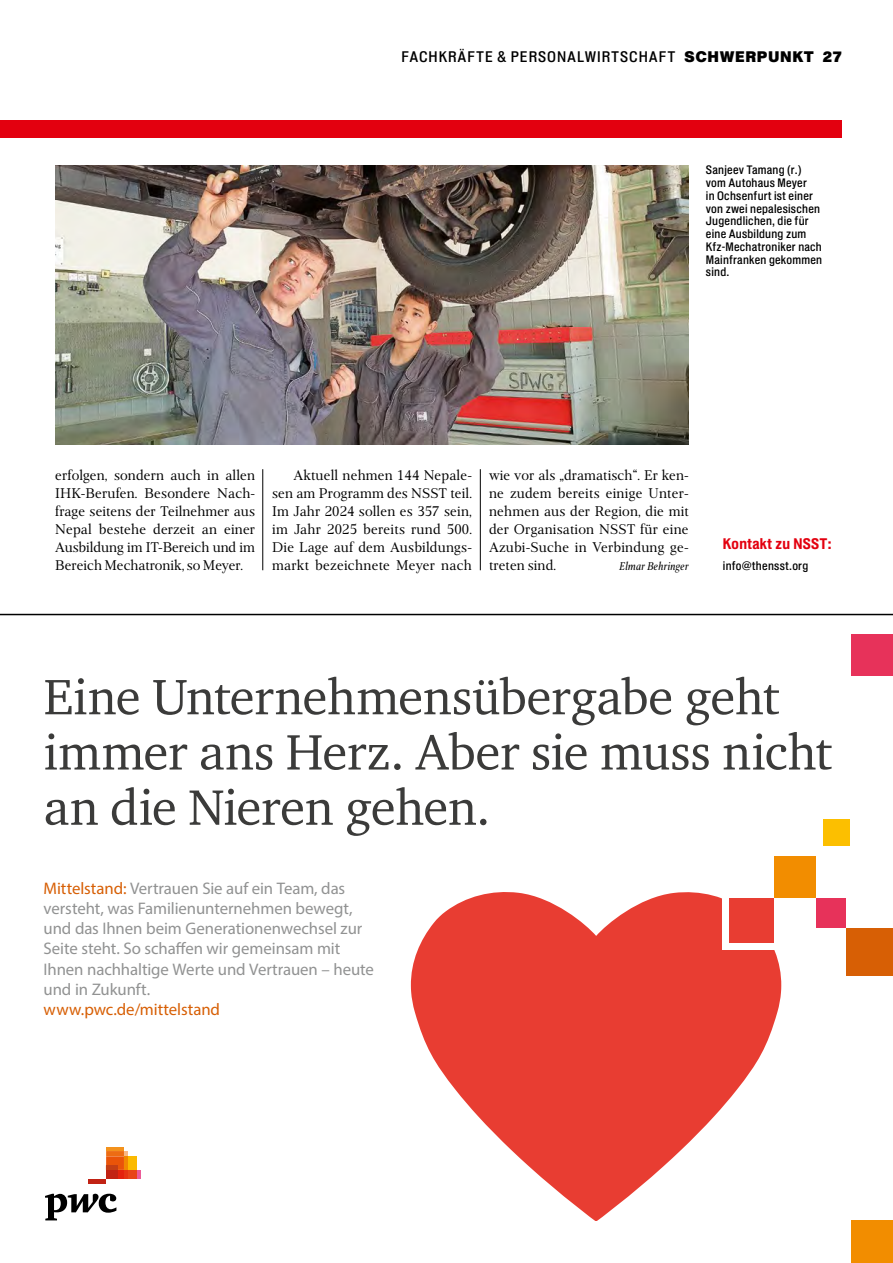
<style>
.page{position:relative;width:893px;height:1263px;background:#fff}
.page>*{position:absolute;margin:0;border:0;box-sizing:border-box;transform-origin:0 0}
.t1{font:51px/55.2px "ITC Charter Com";letter-spacing:-.01em;color:#3b3b3a}
.t2{font:16.8px/20.1px "Myriad Pro";letter-spacing:-.005em;color:#919292}
.WiM_Gtx_Einzug{font:15px/18px "Frontis";letter-spacing:.01em;color:#000;text-align:justify}
.t3{font:15px "Shapiro Pro 52 Middle";letter-spacing:.06em;color:#000}
.WiM_Info_Headline{font:800 15px "Shapiro Pro 72";letter-spacing:.02em;color:#e3000f}
.WiM_BU{font:12px/12.8px "Shapiro Pro 52 Middle";letter-spacing:.02em;color:#000}
.WiM_Info_Hinweis{font:12px "Shapiro Pro 52 Middle";letter-spacing:.02em;color:#000}
.WiM_Gtx_Einzug-2{font:italic 12px "Frontis Condensed";letter-spacing:.02em;color:#000}
.s1{font-family:"Shapiro Pro 96 Super"}
.s2{color:#d75f05}
</style>
<div class="page">
<div style="left:0;top:120px;width:842px;height:18px;background:#e3000f"></div>
<hr style="left:0;top:614px;width:893px;height:1px;background:#000">
<hr style="left:262px;top:469px;width:1px;height:101px;background:#000">
<hr style="left:480px;top:469px;width:1px;height:101px;background:#000">
<img style="left:55px;top:166px;width:634px;height:278px">
<svg style="left:411px;top:892px;width:370px;height:328px;fill:#e83d32"></svg>
<div style="left:851px;top:634px;width:42px;height:42px;background:#e7325a"></div>
<div style="left:851px;top:1220px;width:42px;height:43px;background:#f28d00"></div>
<div style="left:722px;top:890px;width:60px;height:60px;background:#fff"></div>
<div style="left:729px;top:898px;width:45px;height:45px;background:#e83d32"></div>
<div style="left:774px;top:856px;width:42px;height:42px;background:#f28d00"></div>
<div style="left:846px;top:928px;width:47px;height:48px;background:#d75f05"></div>
<div style="left:816px;top:898px;width:30px;height:30px;background:#e7325a"></div>
<div style="left:823px;top:819px;width:27px;height:27px;background:#fcbf00"></div>
<svg style="left:45px;top:1194px;width:71px;height:26px"></svg>
<svg style="left:137px;top:1170px;width:4px;height:9px"></svg>
<hr style="left:106px;top:1147px;width:18px;height:4px;background:#f3921c">
<div style="left:127px;top:1156px;width:10px;height:14px;background:#fbba00"></div>
<div style="left:127px;top:1170px;width:10px;height:9px;background:#e84518"></div>
<svg style="left:106px;top:1151px;width:21px;height:28px"></svg>
<div style="left:117px;top:1170px;width:7px;height:9px;background:#e4220e"></div>
<div style="left:106px;top:1165px;width:11px;height:5px;background:#c43f15"></div>
<div style="left:106px;top:1170px;width:11px;height:9px;background:#c22214"></div>
<hr style="left:88px;top:1179px;width:18px;height:4px;background:#c12214">
<p class="t3" style="left:401px;top:46px;width:442px">FACHKRÄFTE &amp; PERSONALWIRTSCHAFT <span class="s1">SCHWERPUNKT 27</span></p>
<p class="WiM_BU" style="left:706px;top:164px;width:118px">Sanjeev Tamang (r.) vom Autohaus Meyer<br>in Ochsenfurt ist einer von zwei nepalesischen<br>Jugendlichen, die für eine Ausbildung zum<br>Kfz-Mechatroniker nach<br>Mainfranken gekommen sind.</p>
<p class="WiM_Gtx_Einzug" style="left:55px;top:466px;width:201px">erfolgen, sondern auch in allen IHK-Berufen. Besondere Nach&shy;frage seitens der Teilnehmer aus Nepal bestehe derzeit an einer Ausbildung im IT-Bereich und im Bereich Mechatronik, so Meyer.</p>
<p class="WiM_Gtx_Einzug" style="left:272px;top:466px;width:201px;text-indent:21px">Aktuell nehmen 144 Nepale&shy;sen am Programm des NSST teil.<br>Im Jahr 2024 sollen es 357 sein, im Jahr 2025 bereits rund 500.<br>Die Lage auf dem Ausbildungs&shy;markt bezeichnete Meyer nach</p>
<p class="WiM_Gtx_Einzug" style="left:489px;top:466px;width:201px">wie vor als „dramatisch“. Er ken&shy;ne zudem bereits einige Unter&shy;nehmen aus der Region, die mit der Organisation NSST für eine Azubi-Suche in Verbindung ge&shy;treten sind.</p>
<p class="WiM_Gtx_Einzug-2" style="left:619px;top:559px;width:71px">Elmar Behringer</p>
<p class="WiM_Info_Headline" style="left:723px;top:533px;width:110px">Kontakt zu NSST:</p>
<p class="WiM_Info_Hinweis" style="left:723px;top:557px;width:87px">info@thensst.org</p>
<p class="t1" style="left:44px;top:668px;width:790px">Eine Unternehmensübergabe geht immer ans Herz. Aber sie muss nicht an die Nieren gehen.</p>
<p class="t2" style="left:44px;top:878px;width:332px"><span class="s2">Mittelstand:</span> Vertrauen Sie auf ein Team, das versteht, was Familienunternehmen bewegt, und das Ihnen beim Generationenwechsel zur Seite steht. So schaffen wir gemeinsam mit Ihnen nachhaltige Werte und Vertrauen – heute und in Zukunft.<br><span class="s2">www.pwc.de/mittelstand</span></p>
</div>
